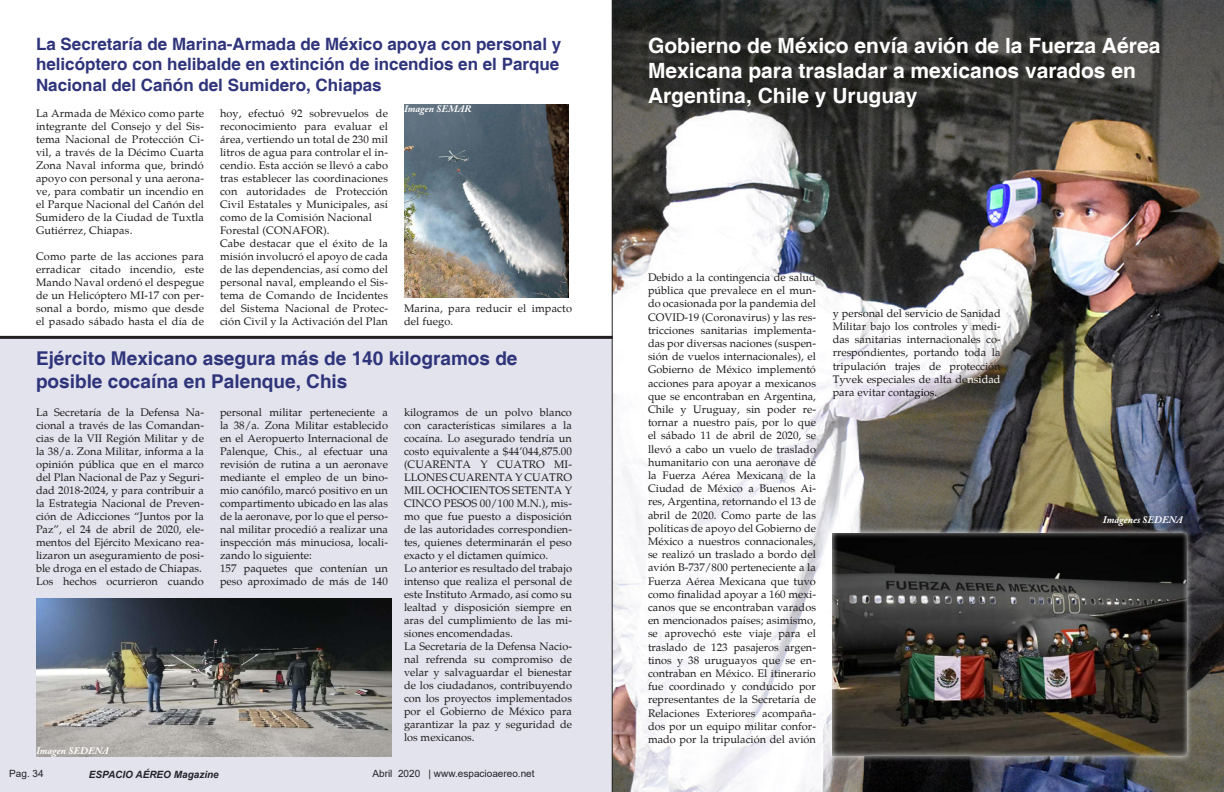
<style>
.page{position:relative;width:1224px;height:792px;background:#fff}
.page>*{position:absolute;margin:0;border:0;box-sizing:border-box;transform-origin:0 0}
.Titulo_con_Helvetica{font:700 21px/25.2px "Helvetica";color:#fff}
.Titulo_con_Helvetica-2{font:700 19px "Helvetica";color:#2f347b}
.Titulo_con_Helvetica-3{font:700 17px/20.4px "Helvetica";color:#2f347b;text-align:justify}
.Texto_general{font:11px/13px "Palatino";color:#231f20;text-align:justify}
.Estilo_de_párrafo_1{font:11px/13.2px "Palatino";color:#231f20;text-align:justify}
.Cuerpo_de_texto{font:11px/13px "Palatino";letter-spacing:.01em;color:#231f20;text-align:justify}
.Pie_de_foto{font:italic 700 10px "Adobe Caslon Pro";color:#fff}
.t1{font:10px "Arial";color:#231f20}
.t2{font:italic 700 10px "Arial";color:#231f20}
.s1{color:#fff}
.s2{color:#0b090c}
</style>
<div class="page">
<img style="left:613px;top:0;width:611px;height:792px">
<div style="left:0;top:336px;width:612px;height:455px;background:#e2e3ec"></div>
<hr style="left:612px;top:0;width:1px;height:792px;background:#231f20">
<img style="left:404px;top:104px;width:165px;height:194px">
<div style="left:826px;top:526px;width:367px;height:236px;background:#fff;opacity:.75"></div>
<div style="left:832px;top:532px;width:356px;height:224px;background:#fff;opacity:.75"></div>
<hr style="left:0;top:336px;width:613px;height:3px;background:#231f20">
<img style="left:36px;top:598px;width:356px;height:158px">
<p class="Titulo_con_Helvetica-3" style="left:36px;top:35px;width:527px">La Secretaría de Marina-Armada de México apoya con personal y helicóptero con helibalde en extinción de incendios en el Parque Nacional del Cañón del Sumidero, Chiapas</p>
<p class="Cuerpo_de_texto" style="left:220px;top:106px;width:170px">hoy, efectuó 92 sobrevuelos de reconocimiento para evaluar el área, vertiendo un total de 230 mil litros de agua para controlar el in&shy;cendio. Esta acción se llevó a cabo tras establecer las coordinaciones con autoridades de Protección Civil Estatales y Municipales, así como de la Comisión Nacional</p>
<p class="Cuerpo_de_texto" style="left:220px;top:223px;width:111px">Forestal (CONAFOR).</p>
<p class="Cuerpo_de_texto" style="left:220px;top:236px;width:170px">Cabe destacar que el éxito de la misión involucró el apoyo de cada de las dependencias, así como del personal naval, empleando el Sis&shy;tema de Comando de Incidentes del Sistema Nacional de Protec&shy;ción Civil y la Activación del Plan</p>
<p class="Pie_de_foto" style="left:404px;top:103px;width:69px">Imagen SEMAR</p>
<p class="Cuerpo_de_texto" style="left:36px;top:106px;width:170px">La Armada de México como parte integrante del Consejo y del Sis&shy;tema Nacional de Protección Ci&shy;vil, a través de la Décimo Cuarta Zona Naval informa que, brindó apoyo con personal y una aerona&shy;ve, para combatir un incendio en el Parque Nacional del Cañón del Sumidero de la Ciudad de Tuxtla Gutiérrez, Chiapas.</p>
<p class="Cuerpo_de_texto" style="left:36px;top:249px;width:170px">Como parte de las acciones para erradicar citado incendio, este Mando Naval ordenó el despegue de un Helicóptero MI-17 con per&shy;sonal a bordo, mismo que desde el pasado sábado hasta el día de</p>
<p class="Cuerpo_de_texto" style="left:404px;top:301px;width:170px">Marina, para reducir el impacto del fuego.</p>
<p class="Titulo_con_Helvetica-2" style="left:36px;top:347px;width:483px">Ejército Mexicano asegura más de 140 kilogramos de</p>
<p class="Titulo_con_Helvetica-2" style="left:36px;top:369px;width:313px">posible cocaína en Palenque, Chis</p>
<p class="Texto_general" style="left:36px;top:405px;width:170px">La Secretaría de la Defensa Na&shy;cional a través de las Comandan&shy;cias de la VII Región Militar y de la 38/a. Zona Militar, informa a la opinión pública que en el marco del Plan Nacional de Paz y Seguri&shy;dad 2018-2024, y para contribuir a la Estrategia Nacional de Preven&shy;ción de Adicciones “Juntos por la Paz”, el 24 de abril de 2020, ele&shy;mentos del Ejército Mexicano rea&shy;lizaron un aseguramiento de posi&shy;ble droga en el estado de Chiapas.</p>
<p class="Texto_general" style="left:36px;top:574px;width:170px">Los hechos ocurrieron cuando</p>
<p class="Texto_general" style="left:220px;top:405px;width:170px">personal militar perteneciente a la 38/a. Zona Militar establecido en el Aeropuerto Internacional de Palenque, Chis., al efectuar una revisión de rutina a un aeronave mediante el empleo de un bino&shy;mio canófilo, marcó positivo en un compartimento ubicado en las alas de la aeronave, por lo que el perso&shy;nal militar procedió a realizar una inspección más minuciosa, locali&shy;zando lo siguiente:</p>
<p class="Texto_general" style="left:220px;top:561px;width:169px">157 paquetes que contenían un peso aproximado de más de 140</p>
<p class="Texto_general" style="left:404px;top:405px;width:170px">kilogramos de un polvo blanco con características similares a la cocaína. Lo asegurado tendría un costo equivalente a $44’044,875.00 (CUARENTA Y CUATRO MI-LLONES CUARENTA Y CUATRO MIL OCHOCIENTOS SETENTA Y CINCO PESOS 00/100 M.N.), mis&shy;mo que fue puesto a disposición de las autoridades correspondien&shy;tes, quienes determinarán el peso exacto y el dictamen químico.</p>
<p class="Texto_general" style="left:404px;top:561px;width:170px">Lo anterior es resultado del trabajo intenso que realiza el personal de este Instituto Armado, así como su lealtad y disposición siempre en aras del cumplimiento de las mi&shy;siones encomendadas.</p>
<p class="Texto_general" style="left:404px;top:639px;width:170px">La Secretaría de la Defensa Nacio&shy;nal refrenda su compromiso de velar y salvaguardar el bienestar de los ciudadanos, contribuyendo con los proyectos implementados por el Gobierno de México para garantizar la paz y seguridad de los mexicanos.</p>
<p class="Pie_de_foto" style="left:36px;top:745px;width:74px">Imagen SEDENA</p>
<p class="t1" style="left:9px;top:767px;width:36px">Pag. 34</p>
<p class="t2" style="left:89px;top:767px;width:132px">ESPACIO AÉREO Magazine</p>
<p class="t1" style="left:372px;top:767px;width:164px">Abril 2020 | www.espacioaereo.net</p>
<p class="Titulo_con_Helvetica" style="left:648px;top:34px;width:514px">Gobierno de México envía avión de la Fuerza Aérea<br>Mexicana para trasladar a mexicanos varados en</p>
<p class="Titulo_con_Helvetica" style="left:648px;top:84px;width:271px">Argentina, Chile y Uruguay</p>
<p class="Estilo_de_párrafo_1" style="left:648px;top:270px;width:170px">Debido a la contingencia de salud pública que prevalece en el mun&shy;do ocasionada por la pandemia del COVID-19 (Coronavirus) y las res&shy;tricciones sanitarias implementa&shy;das por diversas naciones (suspen&shy;sión de vuelos internacionales), el Gobierno de México implementó acciones para apoyar a mexicanos que se encontraban en Argentina, Chile y Uruguay, sin poder re&shy;tornar a nuestro país, por lo que el sábado 11 de abril de 2020, se llevó a cabo un vuelo de traslado humanitario con una aeronave de la Fuerza Aérea Mexicana de la Ciudad de México a Buenos Ai&shy;res, Argentina, retornando el 13 de abril de 2020. Como parte de las políticas de apoyo del Gobierno de México a nuestros connacionales, se realizó un traslado a bordo del avión B-737/800 perteneciente a la Fuerza Aérea Mexicana que tuvo como finalidad apoyar a 160 mexi&shy;canos que se encontraban varados en mencionados países; asimismo, se aprovechó este viaje para el traslado de 123 pasajeros argen&shy;tinos y 38 uruguayos que se en&shy;contraban en México. El itinerario fue coordinado y conducido por representantes de la Secretaría de Relaciones Exteriores acompaña&shy;dos por un equipo militar confor&shy;mado por la tripulación del avión</p>
<p class="Estilo_de_párrafo_1" style="left:833px;top:306px;width:170px">y personal del servicio de Sanidad Militar bajo los controles y medi&shy;das sanitarias internacionales co&shy;rrespondientes, portando toda la tripulación trajes de protección Tyvek especiales de alta de<span class="s1">nsidad </span>para evitar con<span class="s2">tagios.</span></p>
<p class="Pie_de_foto" style="left:1103px;top:513px;width:81px">Imágenes SEDENA</p>
</div>
